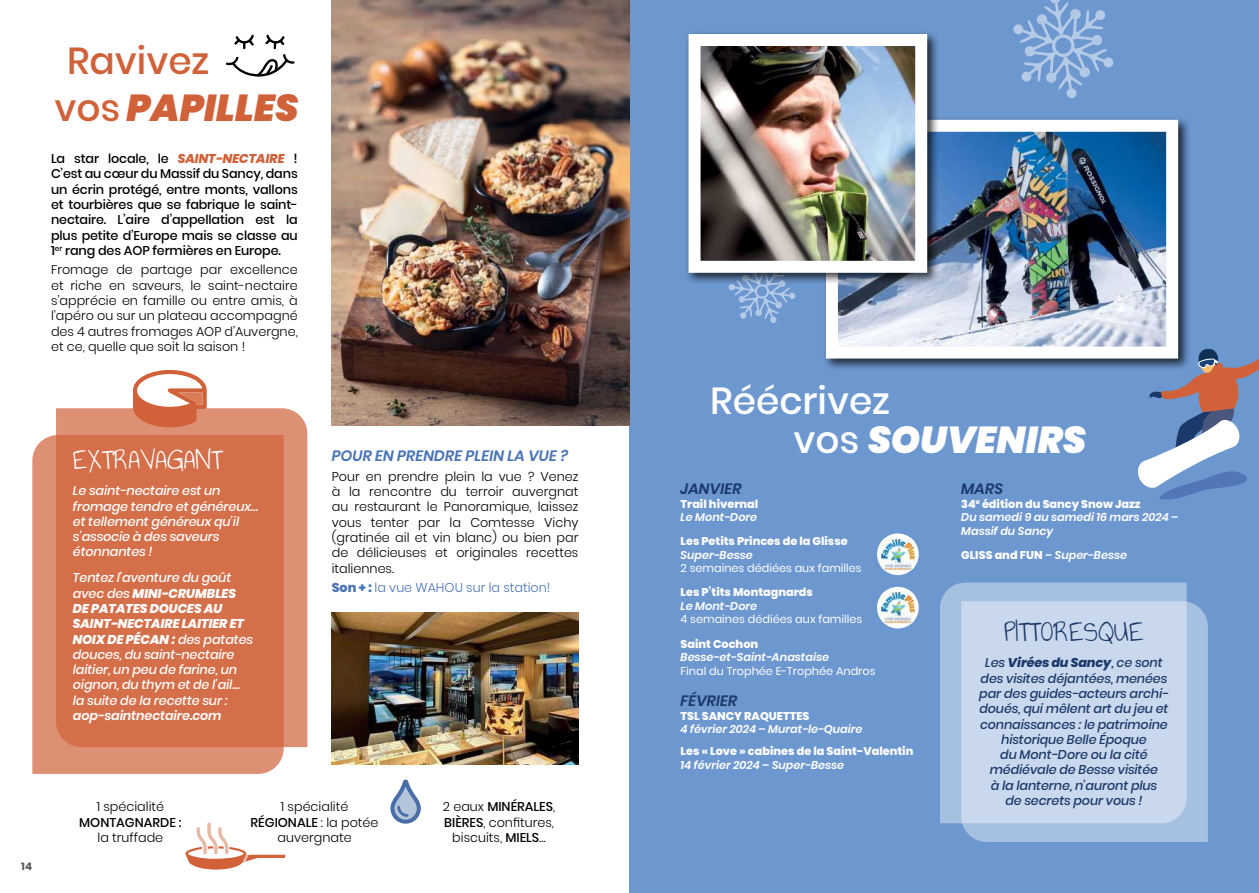
<style>
.page{position:relative;width:1259px;height:893px;background:#fff}
.page>*{position:absolute;margin:0;border:0;box-sizing:border-box;transform-origin:0 0}
.t1{font:500 37.5px/39.6px "Poppins";color:#fff}
.t2{font:500 37.5px/47.5px "Poppins";color:#d06139}
.t3{font:22.5px "Annie Use Your Telescope";color:#fff}
.t4{font:22.5px "Annie Use Your Telescope";color:#1c396b}
.t5{font:italic 600 15px "Poppins";color:#4a74b6}
.t6{font:italic 600 15px "Poppins";color:#1c396b}
.t7{font:300 12.75px/15.3px "Poppins";color:#000;text-align:justify}
.t8{font:italic 500 12.75px/15.3px "Poppins";letter-spacing:-.01em;color:#fff}
.t9{font:500 12.75px/15.3px "Poppins";letter-spacing:-.01em;color:#000;text-align:justify}
.t10{font:italic 500 12.75px/15.3px "Poppins";letter-spacing:-.01em;color:#1c396b;text-align:center}
.t11{font:300 12.75px "Poppins";color:#4a74b6}
.t12{font:italic 600 12.75px "Poppins";letter-spacing:-.01em;color:#fff}
.t13{font:italic 600 11.25px/13.5px "Poppins";color:#fff}
.t14{font:800 11.25px "Poppins";color:#fff}
.t15{font:11.25px "Poppins";color:#fff}
.t16{font:700 10.5px "Poppins";color:#58585b}
.s1{font-weight:900;font-style:italic}
.s2{font-weight:800;font-style:italic;color:#d06139}
.s3{font-weight:800}
.s4{font-weight:500}
.s5{font-weight:800;font-style:normal}
</style>
<div class="page">
<div style="left:629px;top:0;width:630px;height:893px;background:#6d97cf"></div>
<svg style="left:1013px;top:0;width:101px;height:98px"></svg>
<img style="left:332px;top:0;width:297px;height:425px">
<img style="left:332px;top:612px;width:246px;height:152px">
<div style="left:822px;top:116px;width:368px;height:255px;background:#000;opacity:.75"></div>
<img style="left:839px;top:133px;width:326px;height:213px">
<div style="left:826px;top:120px;width:352px;height:239px;border:12px solid #fff"></div>
<svg style="left:32px;top:435px;width:252px;height:339px;fill:#de9074"></svg>
<svg style="left:56px;top:408px;width:251px;height:339px;fill:#d46f4a"></svg>
<div style="left:940px;top:583px;width:246px;height:240px;background:#a6c0e2"></div>
<svg style="left:961px;top:601px;width:247px;height:241px;fill:#c9d8ed"></svg>
<svg style="left:133px;top:370px;width:74px;height:57px"></svg>
<svg style="left:185px;top:822px;width:100px;height:48px"></svg>
<svg style="left:390px;top:779px;width:31px;height:45px"></svg>
<div style="left:877px;top:533px;width:41px;height:42px;background:#fff;border-radius:50%"></div>
<img style="left:880px;top:539px;width:35px;height:31px">
<div style="left:877px;top:587px;width:41px;height:41px;background:#fff;border-radius:50%"></div>
<img style="left:880px;top:592px;width:35px;height:31px">
<svg style="left:226px;top:35px;width:68px;height:42px"></svg>
<svg style="left:1136px;top:349px;width:123px;height:151px"></svg>
<svg style="left:728px;top:285px;width:67px;height:38px"></svg>
<div style="left:684px;top:30px;width:255px;height:255px;background:#000;opacity:.75"></div>
<img style="left:701px;top:47px;width:213px;height:213px">
<div style="left:688px;top:34px;width:239px;height:239px;border:12px solid #fff"></div>
<h1 class="t2" style="left:54px;top:37px;width:246px;text-indent:13px">Ravivez<br>vos <span class="s1">PAPILLES</span></h1>
<p class="t9" style="left:51px;top:151px;width:248px">La star locale, le <span class="s2">SAINT-NECTAIRE</span> !<br>C’est au cœur du Massif du Sancy, dans un écrin protégé, entre monts, vallons et tourbières que se fabrique le saint&shy;nectaire. L’aire d’appellation est la plus petite d’Europe mais se classe au 1<sup>er</sup> rang des AOP fermières en Europe.</p>
<p class="t7" style="left:51px;top:262px;width:248px">Fromage de partage par excellence et riche en saveurs, le saint-nectaire s’apprécie en famille ou entre amis, à l’apéro ou sur un plateau accompagné des 4 autres fromages AOP d’Auvergne, et ce, quelle que soit la saison !</p>
<p class="t16" style="left:21px;top:860px;width:12px">14</p>
<h2 class="t3" style="left:73px;top:448px;width:151px">EXTRAVAGANT</h2>
<p class="t8" style="left:73px;top:483px;width:187px">Le saint-nectaire est un fromage tendre et généreux… et tellement généreux qu’il s’associe à des saveurs étonnantes !</p>
<p class="t8" style="left:73px;top:570px;width:182px">Tentez l’aventure du goût avec des <span class="s3">MINI-CRUMBLES<br>DE PATATES DOUCES AU<br>SAINT-NECTAIRE LAITIER ET<br>NOIX DE PÉCAN :</span> des patates douces, du saint-nectaire laitier, un peu de farine, un oignon, du thym et de l’ail… la suite de la recette sur :</p>
<p class="t12" style="left:73px;top:708px;width:150px">aop-saintnectaire.com</p>
<p class="t5" style="left:332px;top:447px;width:238px">POUR EN PRENDRE PLEIN LA VUE ?</p>
<p class="t7" style="left:332px;top:469px;width:248px">Pour en prendre plein la vue ? Venez à la rencontre du terroir auvergnat au restaurant le Panoramique, laissez vous tenter par la Comtesse Vichy (gratinée ail et vin blanc) ou bien par de délicieuses et originales recettes italiennes.</p>
<p class="t11" style="left:332px;top:580px;width:220px"><span class="s3">Son + :</span> la vue WAHOU sur la station!</p>
<p class="t7" style="left:97px;top:799px;width:69px">1 spécialité</p>
<p class="t9" style="left:79px;top:815px;width:104px">MONTAGNARDE :</p>
<p class="t7" style="left:98px;top:830px;width:67px">la truffade</p>
<p class="t7" style="left:251px;top:799px;width:129px;text-align:center">1 spécialité<br><span class="s4">RÉGIONALE</span> : la potée auvergnate</p>
<p class="t7" style="left:443px;top:799px;width:114px;text-align:center">2 eaux <span class="s4">MINÉRALES</span>,<br><span class="s4">BIÈRES</span>, confitures, biscuits, <span class="s4">MIELS</span>…</p>
<h1 class="t1" style="left:793px;top:381px;width:295px;text-indent:-83px">Réécrivez<br>vos <span class="s1">SOUVENIRS</span></h1>
<p class="t6" style="left:680px;top:480px;width:63px">JANVIER</p>
<p class="t14" style="left:680px;top:497px;width:79px">Trail hivernal</p>
<p class="t13" style="left:680px;top:510px;width:78px">Le Mont-Dore</p>
<p class="t14" style="left:680px;top:535px;width:169px">Les Petits Princes de la Glisse</p>
<p class="t13" style="left:680px;top:548px;width:74px">Super-Besse</p>
<p class="t15" style="left:680px;top:562px;width:183px">2 semaines dédiées aux familles</p>
<p class="t14" style="left:680px;top:586px;width:134px">Les P’tits Montagnards</p>
<p class="t13" style="left:680px;top:599px;width:78px">Le Mont-Dore</p>
<p class="t15" style="left:680px;top:613px;width:183px">4 semaines dédiées aux familles</p>
<p class="t14" style="left:680px;top:637px;width:79px">Saint Cochon</p>
<p class="t13" style="left:680px;top:650px;width:150px">Besse-et-Saint-Anastaise</p>
<p class="t15" style="left:680px;top:664px;width:197px">Final du Trophée E-Trophée Andros</p>
<p class="t6" style="left:680px;top:692px;width:58px">FÉVRIER</p>
<p class="t14" style="left:680px;top:709px;width:130px">TSL SANCY RAQUETTES</p>
<p class="t13" style="left:680px;top:722px;width:183px">4 février 2024 – Murat-le-Quaire</p>
<p class="t14" style="left:680px;top:745px;width:234px">Les « Love » cabines de la Saint-Valentin</p>
<p class="t13" style="left:680px;top:758px;width:165px">14 février 2024 – Super-Besse</p>
<p class="t6" style="left:961px;top:480px;width:43px">MARS</p>
<p class="t13" style="left:961px;top:497px;width:219px"><span class="s5">34</span><sup>e</sup> <span class="s5">édition du Sancy Snow Jazz<br></span>Du samedi 9 au samedi 16 mars 2024 –<br>Massif du Sancy</p>
<p class="t13" style="left:961px;top:548px;width:167px"><span class="s5">GLISS and FUN</span> – Super-Besse</p>
<h2 class="t4" style="left:1004px;top:620px;width:141px">PITTORESQUE</h2>
<p class="t10" style="left:979px;top:655px;width:191px">Les <span class="s3">Virées du Sancy</span>, ce sont des visites déjantées, menées par des guides-acteurs archi&shy;doués, qui mêlent art du jeu et connaissances : le patrimoine historique Belle Époque<br>du Mont-Dore ou la cité médiévale de Besse visitée<br>à la lanterne, n’auront plus<br>de secrets pour vous !</p>
</div>
